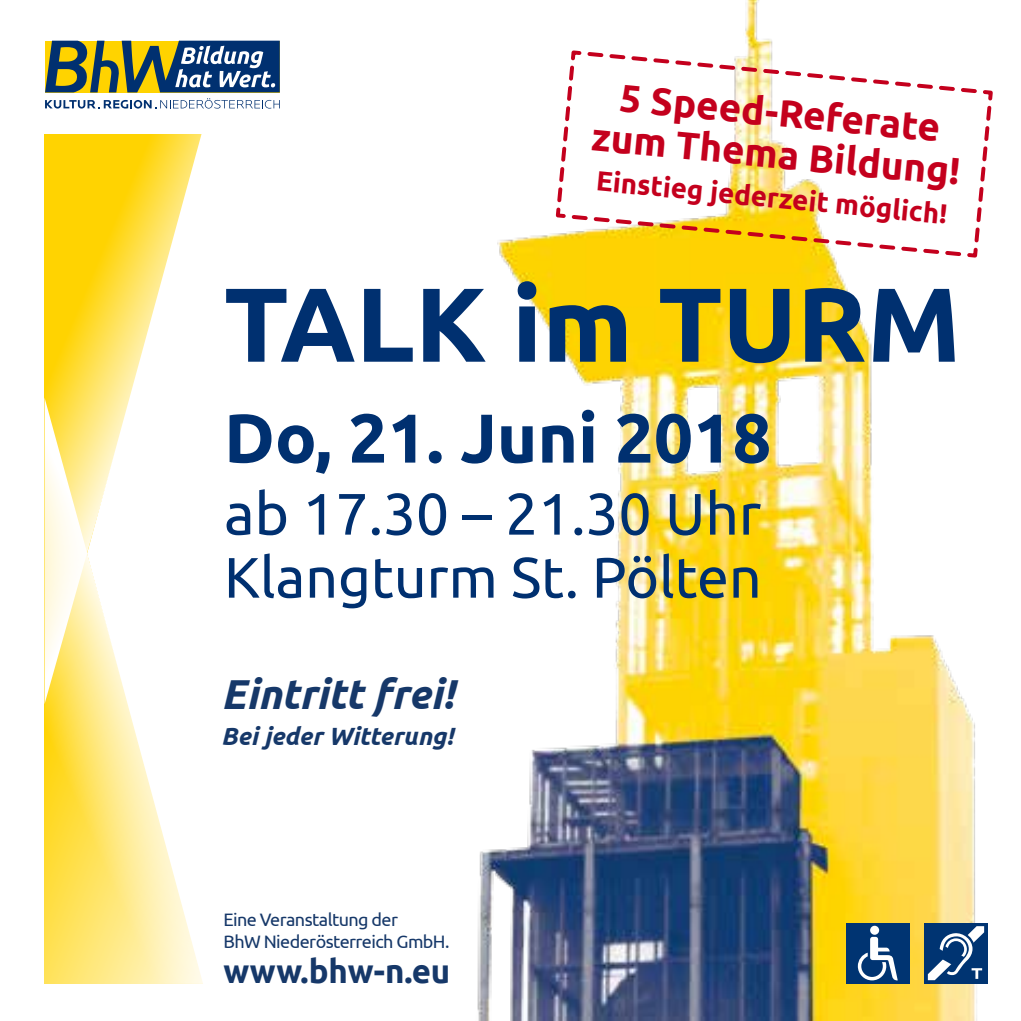
<style>
.page{position:relative;width:1021px;height:1021px;background:#fff}
.page>*{position:absolute;margin:0;border:0;box-sizing:border-box;transform-origin:0 0}
.t1{font:700 105px "Ubuntu";color:#003070}
.t2{font:700 69px "Ubuntu";color:#003070}
.t3{font:58.5px "Ubuntu";color:#003070}
.t4{font:57px "Ubuntu";color:#003070}
.t5{font:italic 700 41.7px "Ubuntu";color:#163869}
.t6{font:700 38.7px/41.7px "Ubuntu";color:#c4001d;text-align:center}
.t7{font:700 33px "Ubuntu";color:#163869}
.t8{font:700 27.6px "Ubuntu";color:#c4001d}
.t9{font:italic 700 24.9px "Ubuntu";color:#163869}
.t10{font:18px/21px "Ubuntu";letter-spacing:-.03em;color:#163869}
</style>
<div class="page">
<svg style="left:45px;top:98px;width:235px;height:11px"></svg>
<svg style="left:45px;top:41px;width:235px;height:51px;background:#657561"></svg>
<svg style="left:45px;top:134px;width:42px;height:263px;background:#ffd408"></svg>
<svg style="left:45px;top:397px;width:42px;height:586px"></svg>
<svg style="left:87px;top:134px;width:116px;height:850px"></svg>
<img style="left:477px;top:0;width:503px;height:1020px">
<div style="left:846px;top:922px;width:63px;height:61px;background:#003472"></div>
<div style="left:870px;top:925px;width:9px;height:9px;background:#fff;border-radius:50%"></div>
<svg style="left:857px;top:936px;width:40px;height:44px"></svg>
<div style="left:924px;top:922px;width:63px;height:61px;background:#003472"></div>
<svg style="left:927px;top:926px;width:57px;height:54px"></svg>
<svg style="left:553px;top:48px;width:440px;height:212px"></svg>
<h3 class="t6" style="left:597px;top:75px;width:371px;rotate:5deg">5 Speed-Referate zum Thema Bildung!</h3>
<h3 class="t8" style="left:597px;top:165px;width:354px;rotate:5deg">Einstieg jederzeit möglich!</h3>
<h1 class="t1" style="left:224px;top:261px;width:738px">TALK im TURM</h1>
<h2 class="t2" style="left:224px;top:396px;width:549px">Do, 21. Juni 2018</h2>
<h3 class="t3" style="left:224px;top:478px;width:539px">ab 17.30 – 21.30 Uhr</h3>
<h3 class="t4" style="left:224px;top:543px;width:539px">Klangturm St. Pölten</h3>
<h3 class="t5" style="left:221px;top:668px;width:235px">Eintritt frei!</h3>
<h3 class="t9" style="left:221px;top:721px;width:234px">Bei jeder Witterung!</h3>
<p class="t10" style="left:223px;top:909px;width:228px">Eine Veranstaltung der<br>BhW Niederösterreich GmbH.</p>
<h3 class="t7" style="left:223px;top:951px;width:228px">www.bhw-n.eu</h3>
</div>
